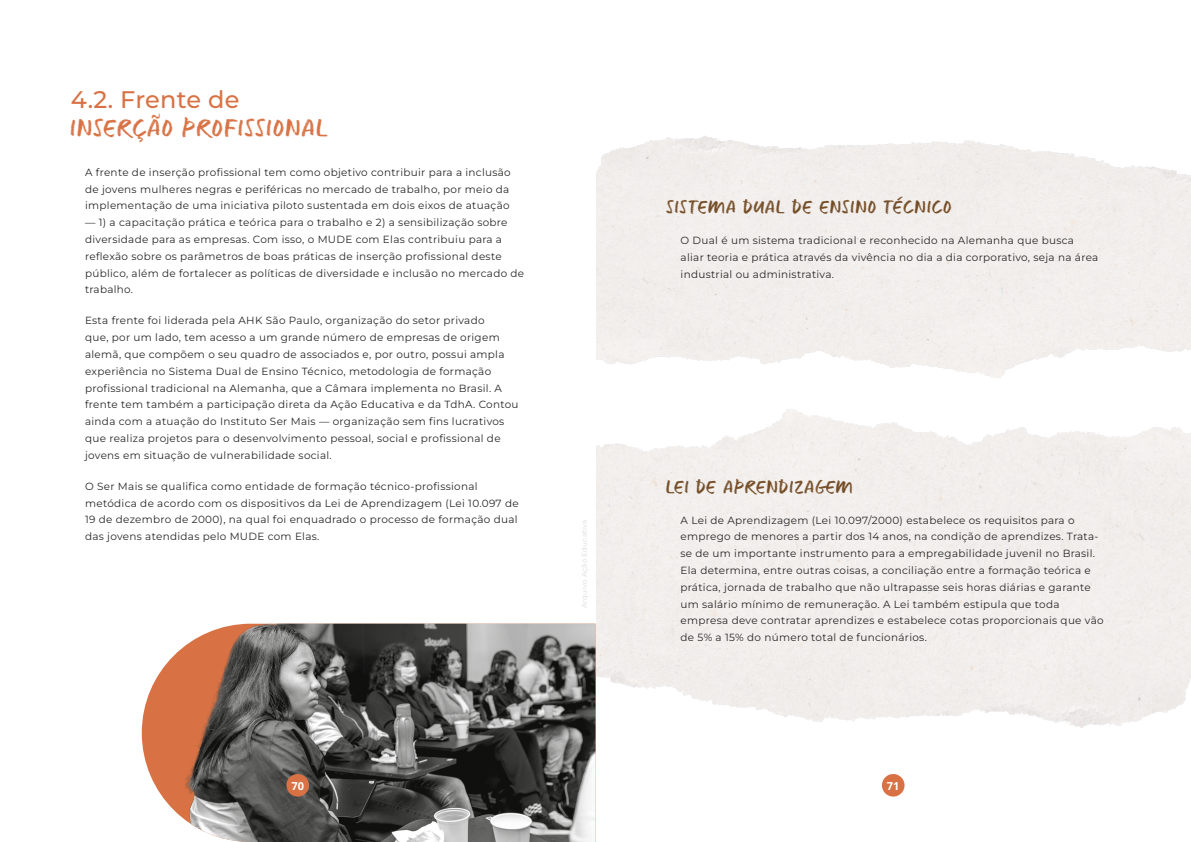
<style>
.page{position:relative;width:1191px;height:842px;background:#fff}
.page>*{position:absolute;margin:0;border:0;box-sizing:border-box;transform-origin:0 0}
.peso_02{font:24px/28px "CAPUT";letter-spacing:.055em;color:#d87244}
.box_titulo{font:18px "CAPUT";letter-spacing:.05em;color:#744d27}
.t1{font:700 11px "Open Sans";color:#fff}
.corpo_texto_geral{font:10.4px/16.8px "Montserrat";letter-spacing:.03em;color:#282827}
.s1{font-family:"Montserrat";font-weight:500}
</style>
<div class="page">
<img style="left:596px;top:136px;width:595px;height:237px">
<img style="left:596px;top:373px;width:595px;height:355px">
<svg style="left:142px;top:668px;width:21px;height:130px;fill:#d87244"></svg>
<img style="left:163px;top:624px;width:432px;height:218px">
<div style="left:286px;top:774px;width:23px;height:22px;background:#d87244;border-radius:50%"></div>
<div style="left:882px;top:774px;width:22px;height:22px;background:#d87244;border-radius:50%"></div>
<p class="peso_02" style="left:71px;top:84px;width:259px"><span class="s1">4.2. Frente de<br></span>INSERÇÃO PROFISSIONAL</p>
<p class="corpo_texto_geral" style="left:85px;top:163px;width:427px">A frente de inserção profissional tem como objetivo contribuir para a inclusão de jovens mulheres negras e periféricas no mercado de trabalho, por meio da implementação de uma iniciativa piloto sustentada em dois eixos de atuação</p>
<p class="corpo_texto_geral" style="left:85px;top:214px;width:441px">— 1) a capacitação prática e teórica para o trabalho e 2) a sensibilização sobre diversidade para as empresas. Com isso, o MUDE com Elas contribuiu para a reflexão sobre os parâmetros de boas práticas de inserção profissional deste público, além de fortalecer as políticas de diversidade e inclusão no mercado de trabalho.</p>
<p class="corpo_texto_geral" style="left:85px;top:312px;width:435px">Esta frente foi liderada pela AHK São Paulo, organização do setor privado<br>que, por um lado, tem acesso a um grande número de empresas de origem alemã, que compõem o seu quadro de associados e, por outro, possui ampla experiência no Sistema Dual de Ensino Técnico, metodologia de formação profissional tradicional na Alemanha, que a Câmara implementa no Brasil. A frente tem também a participação direta da Ação Educativa e da TdhA. Contou ainda com a atuação do Instituto Ser Mais — organização sem fins lucrativos que realiza projetos para o desenvolvimento pessoal, social e profissional de jovens em situação de vulnerabilidade social.</p>
<p class="corpo_texto_geral" style="left:85px;top:477px;width:435px">O Ser Mais se qualifica como entidade de formação técnico-profissional metódica de acordo com os dispositivos da Lei de Aprendizagem (Lei 10.097 de 19 de dezembro de 2000), na qual foi enquadrado o processo de formação dual das jovens atendidas pelo MUDE com Elas.</p>
<p class="box_titulo" style="left:666px;top:192px;width:287px">SISTEMA DUAL DE ENSINO TÉCNICO</p>
<p class="corpo_texto_geral" style="left:680px;top:232px;width:419px">O Dual é um sistema tradicional e reconhecido na Alemanha que busca aliar teoria e prática através da vivência no dia a dia corporativo, seja na área industrial ou administrativa.</p>
<p class="box_titulo" style="left:666px;top:472px;width:188px">LEI DE APRENDIZAGEM</p>
<p class="corpo_texto_geral" style="left:680px;top:511px;width:424px">A Lei de Aprendizagem (Lei 10.097/2000) estabelece os requisitos para o emprego de menores a partir dos 14 anos, na condição de aprendizes. Trata&shy;se de um importante instrumento para a empregabilidade juvenil no Brasil.<br>Ela determina, entre outras coisas, a conciliação entre a formação teórica e prática, jornada de trabalho que não ultrapasse seis horas diárias e garante um salário mínimo de remuneração. A Lei também estipula que toda empresa deve contratar aprendizes e estabelece cotas proporcionais que vão de 5% a 15% do número total de funcionários.</p>
<p class="t1" style="left:291px;top:778px;width:14px">70</p>
<p class="t1" style="left:887px;top:778px;width:14px">71</p>
</div>
